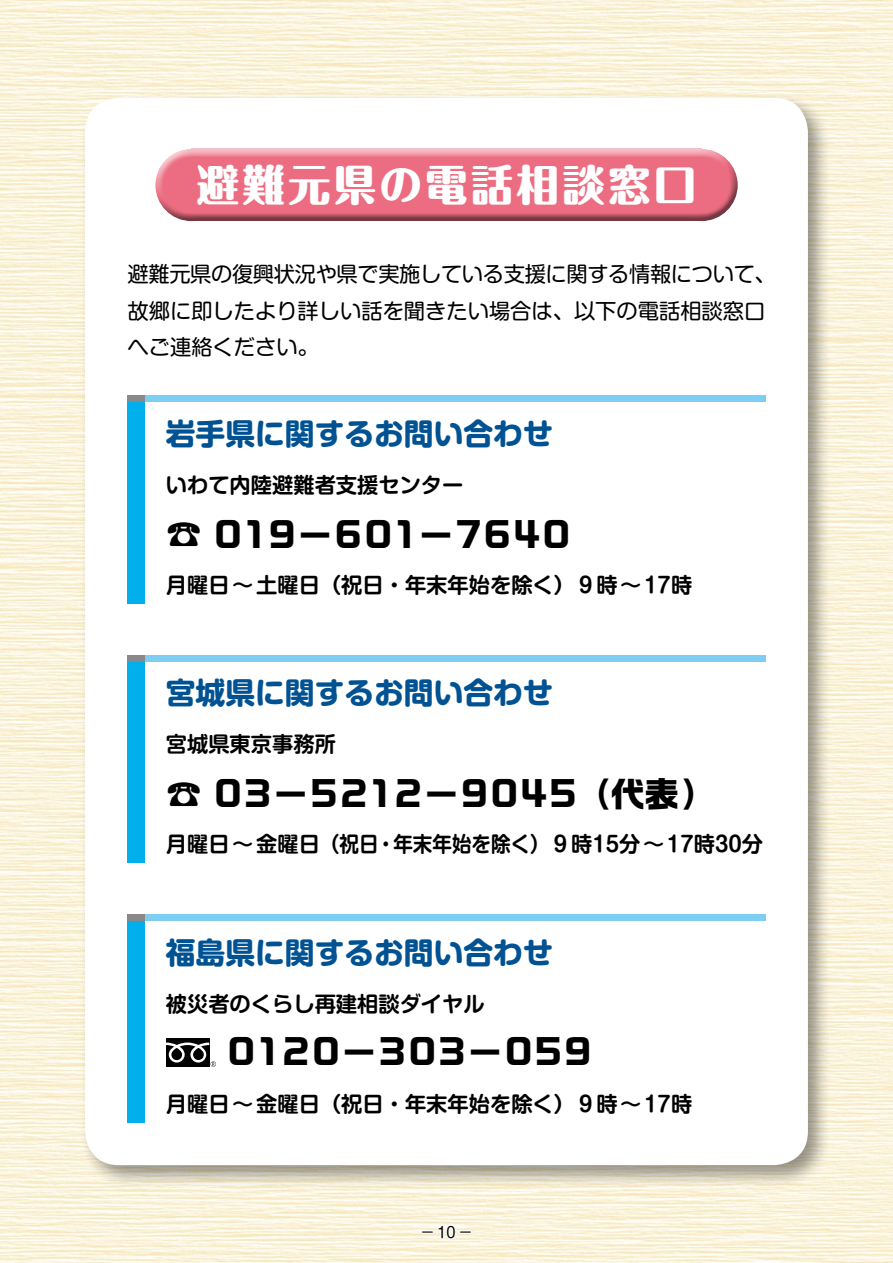
<style>
.page{position:relative;width:893px;height:1263px;background:#fff}
.page>*{position:absolute;margin:0;border:0;box-sizing:border-box;transform-origin:0 0}
.t1{font:800 42.45px "Maru Fo Pro";letter-spacing:.075em;color:#fff}
.t2{font:700 34.05px "Ro G San Srf Std";letter-spacing:.075em;color:#000}
.t3{font:700 29.7px "Shin M Go Pro";color:#005293}
.t4{font:700 21.3px "Shin M Go Pro De";color:#000}
.t5{font:21.3px/36.2px "Shin M Go Pro";color:#000}
.t6{font:14.85px "Shin M Go Pro";color:#000}
.s1{font-family:"Shin M Go Pro";font-weight:400;font-size:36.15px}
</style>
<div class="page">
<div style="left:80px;top:92px;width:751px;height:1096px;background:#000;opacity:.4"></div>
<div style="left:85px;top:98px;width:723px;height:1067px;background:#fff;border-radius:34px"></div>
<div style="left:154px;top:147px;width:585px;height:57px;background:#fff;opacity:.75"></div>
<div style="left:154px;top:160px;width:585px;height:64px;background:#000;opacity:.5"></div>
<div style="left:128px;top:402px;width:17px;height:202px;background:#00afec"></div>
<div style="left:145px;top:395px;width:620px;height:7px;background:#7ecef4"></div>
<div style="left:128px;top:395px;width:17px;height:7px;background:#898989"></div>
<div style="left:128px;top:661px;width:17px;height:202px;background:#00afec"></div>
<div style="left:145px;top:655px;width:620px;height:6px;background:#7ecef4"></div>
<div style="left:128px;top:655px;width:17px;height:6px;background:#898989"></div>
<div style="left:128px;top:921px;width:17px;height:202px;background:#00afec"></div>
<div style="left:145px;top:914px;width:620px;height:7px;background:#7ecef4"></div>
<div style="left:128px;top:914px;width:17px;height:7px;background:#898989"></div>
<div style="left:166px;top:1038px;width:43px;height:28px;background:#000"></div>
<svg style="left:166px;top:1042px;width:50px;height:25px"></svg>
<div style="left:421px;top:1230px;width:13px;height:4px;border:3px solid #fff"></div>
<svg style="left:436px;top:1223px;width:21px;height:18px"></svg>
<div style="left:459px;top:1230px;width:13px;height:4px;border:3px solid #fff"></div>
<p class="t1" style="left:197px;top:151px;width:501px">避難元県の電話相談窓口</p>
<p class="t5" style="left:128px;top:254px;width:650px">避難元県の復興状況や県で実施している支援に関する情報について、故郷に即したより詳しい話を聞きたい場合は、以下の電話相談窓口へご連絡ください。</p>
<p class="t3" style="left:166px;top:409px;width:388px">岩手県に関するお問い合わせ</p>
<p class="t4" style="left:166px;top:467px;width:299px">いわて内陸避難者支援センター</p>
<p class="t2" style="left:166px;top:511px;width:406px"><span class="s1">☎</span> 019−601−7640</p>
<p class="t4" style="left:166px;top:567px;width:528px">月曜日〜土曜日（祝日・年末年始を除く）９時〜17時</p>
<p class="t3" style="left:166px;top:669px;width:388px">宮城県に関するお問い合わせ</p>
<p class="t4" style="left:166px;top:727px;width:172px">宮城県東京事務所</p>
<p class="t2" style="left:166px;top:771px;width:551px"><span class="s1">☎</span> 03−5212−9045（代表）</p>
<p class="t4" style="left:166px;top:827px;width:599px">月曜日〜金曜日（祝日・年末年始を除く）９時15分〜17時30分</p>
<p class="t3" style="left:166px;top:928px;width:388px">福島県に関するお問い合わせ</p>
<p class="t4" style="left:166px;top:986px;width:320px">被災者のくらし再建相談ダイヤル</p>
<p class="t2" style="left:227px;top:1029px;width:365px">0120−303−059</p>
<p class="t4" style="left:166px;top:1086px;width:528px">月曜日〜金曜日（祝日・年末年始を除く）９時〜17時</p>
<p class="t6" style="left:420px;top:1220px;width:54px">− 10 −</p>
</div>
